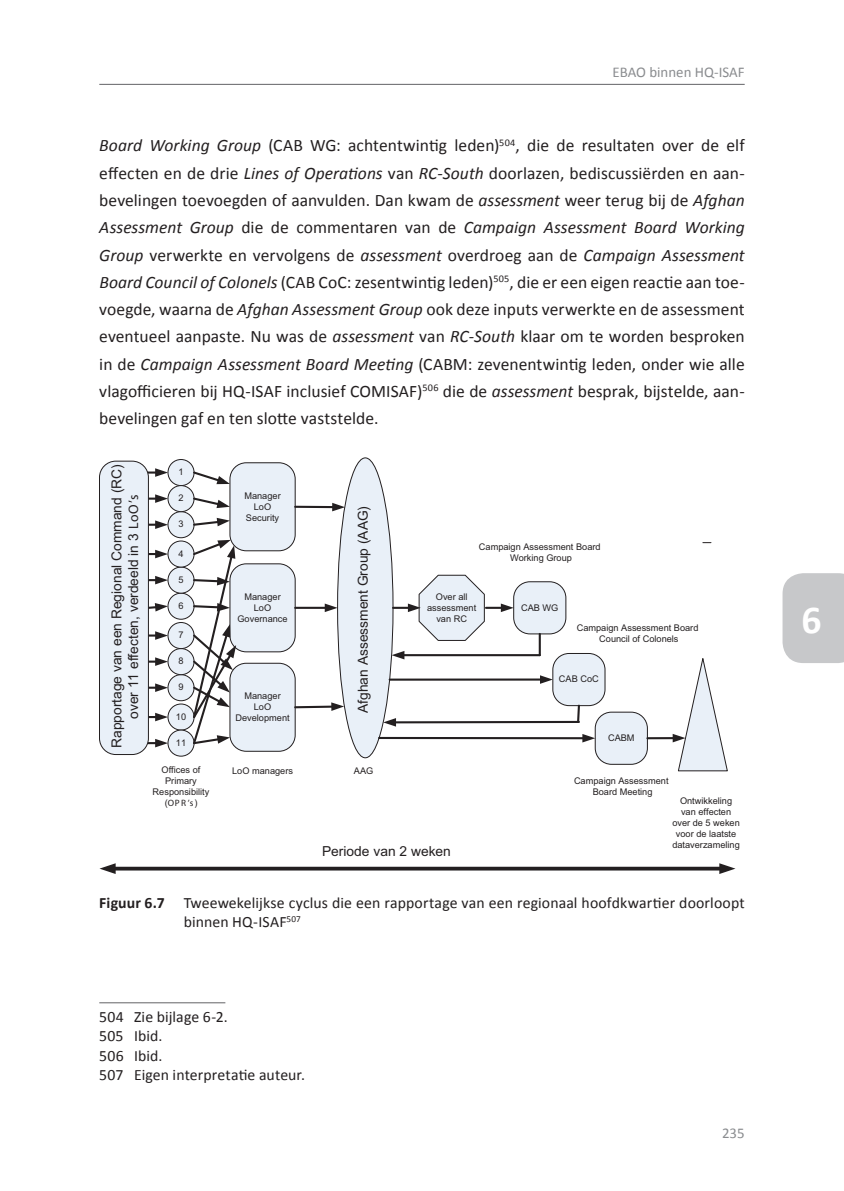
<style>
.page{position:relative;width:844px;height:1191px;background:#fff}
.page>*{position:absolute;margin:0;border:0;box-sizing:border-box;transform-origin:0 0}
.t1{font:700 39.73px "Calibri";color:#fff}
.t2{font:17.5px/27.3px "Calibri";color:#231f20;text-align:justify}
.t3{font:15.75px/19.2px "Calibri";letter-spacing:.005em;color:#231f20}
.t4{font:14.88px "Calibri";color:#8a8c8f}
.t5{font:13.83px/16.6px "Arial";color:#231f20;text-align:center}
.t6{font:9.28px/11px "Arial";color:#231f20;text-align:center}
.s1{font-style:italic}
.s2{font-style:inherit}
.s3{font-weight:700}
</style>
<div class="page">
<div style="left:782px;top:573px;width:61px;height:90px;background:#c7c8ca"></div>
<hr style="left:99px;top:84px;width:645px;height:1px;background:#636366">
<div style="left:168px;top:459px;width:26px;height:26px;background:#e9f0f8;border-radius:50%"></div>
<div style="left:168px;top:459px;width:26px;height:27px;border:1px solid #231f20;border-radius:50%"></div>
<div style="left:168px;top:704px;width:26px;height:26px;background:#e9f0f8;border-radius:50%"></div>
<div style="left:168px;top:704px;width:26px;height:26px;border:1px solid #231f20;border-radius:50%"></div>
<div style="left:168px;top:674px;width:26px;height:26px;background:#e9f0f8;border-radius:50%"></div>
<div style="left:168px;top:674px;width:26px;height:27px;border:1px solid #231f20;border-radius:50%"></div>
<div style="left:168px;top:648px;width:26px;height:26px;background:#e9f0f8;border-radius:50%"></div>
<div style="left:168px;top:648px;width:26px;height:27px;border:1px solid #231f20;border-radius:50%"></div>
<div style="left:168px;top:593px;width:26px;height:26px;background:#e9f0f8;border-radius:50%"></div>
<div style="left:168px;top:593px;width:26px;height:26px;border:1px solid #231f20;border-radius:50%"></div>
<div style="left:168px;top:567px;width:26px;height:26px;background:#e9f0f8;border-radius:50%"></div>
<div style="left:168px;top:567px;width:26px;height:26px;border:1px solid #231f20;border-radius:50%"></div>
<div style="left:168px;top:541px;width:26px;height:26px;background:#e9f0f8;border-radius:50%"></div>
<div style="left:168px;top:541px;width:26px;height:26px;border:1px solid #231f20;border-radius:50%"></div>
<div style="left:168px;top:511px;width:26px;height:27px;background:#e9f0f8;border-radius:50%"></div>
<div style="left:168px;top:511px;width:26px;height:27px;border:1px solid #231f20;border-radius:50%"></div>
<div style="left:168px;top:485px;width:26px;height:26px;background:#e9f0f8;border-radius:50%"></div>
<div style="left:168px;top:485px;width:26px;height:27px;border:1px solid #231f20;border-radius:50%"></div>
<div style="left:168px;top:622px;width:26px;height:26px;background:#e9f0f8;border-radius:50%"></div>
<div style="left:168px;top:622px;width:26px;height:27px;border:1px solid #231f20;border-radius:50%"></div>
<div style="left:168px;top:730px;width:26px;height:26px;background:#e9f0f8;border-radius:50%"></div>
<div style="left:168px;top:730px;width:26px;height:26px;border:1px solid #231f20;border-radius:50%"></div>
<div style="left:230px;top:463px;width:65px;height:88px;background:#e9f0f8;border-radius:16px"></div>
<div style="left:230px;top:462px;width:65px;height:89px;border:1px solid #231f20;border-radius:16px"></div>
<div style="left:230px;top:564px;width:65px;height:88px;background:#e9f0f8;border-radius:16px"></div>
<div style="left:230px;top:563px;width:65px;height:89px;border:1px solid #231f20;border-radius:16px"></div>
<div style="left:230px;top:663px;width:65px;height:88px;background:#e9f0f8;border-radius:16px"></div>
<div style="left:230px;top:663px;width:65px;height:88px;border:1px solid #231f20;border-radius:16px"></div>
<div style="left:337px;top:458px;width:56px;height:300px;background:#e9f0f8;border-radius:50%"></div>
<div style="left:513px;top:582px;width:52px;height:52px;background:#e9f0f8;border-radius:16px"></div>
<div style="left:513px;top:581px;width:53px;height:53px;border:1px solid #231f20;border-radius:16px"></div>
<div style="left:552px;top:653px;width:53px;height:52px;background:#e9f0f8;border-radius:16px"></div>
<div style="left:552px;top:653px;width:53px;height:53px;border:1px solid #231f20;border-radius:16px"></div>
<div style="left:595px;top:712px;width:52px;height:52px;background:#e9f0f8;border-radius:16px"></div>
<div style="left:595px;top:712px;width:52px;height:52px;border:1px solid #231f20;border-radius:16px"></div>
<svg style="left:145px;top:739px;width:23px;height:8px"></svg>
<svg style="left:149px;top:576px;width:19px;height:8px"></svg>
<svg style="left:149px;top:603px;width:19px;height:8px"></svg>
<svg style="left:149px;top:631px;width:19px;height:9px"></svg>
<svg style="left:149px;top:657px;width:19px;height:9px"></svg>
<svg style="left:149px;top:683px;width:19px;height:9px"></svg>
<svg style="left:149px;top:713px;width:19px;height:8px"></svg>
<svg style="left:145px;top:468px;width:23px;height:9px"></svg>
<svg style="left:149px;top:494px;width:19px;height:9px"></svg>
<svg style="left:149px;top:520px;width:19px;height:9px"></svg>
<svg style="left:149px;top:550px;width:19px;height:8px"></svg>
<div style="left:99px;top:461px;width:49px;height:293px;background:#e9f0f8;border-radius:16px"></div>
<div style="left:99px;top:461px;width:50px;height:293px;border:1px solid #231f20;border-radius:16px"></div>
<svg style="left:192px;top:518px;width:38px;height:9px"></svg>
<svg style="left:191px;top:496px;width:39px;height:12px"></svg>
<svg style="left:191px;top:470px;width:39px;height:14px"></svg>
<svg style="left:191px;top:540px;width:45px;height:205px"></svg>
<svg style="left:293px;top:702px;width:51px;height:9px"></svg>
<hr style="left:295px;top:607px;width:31px;height:2px;background:#231f20">
<svg style="left:324px;top:603px;width:13px;height:9px"></svg>
<hr style="left:295px;top:506px;width:38px;height:2px;background:#231f20">
<svg style="left:332px;top:503px;width:13px;height:8px"></svg>
<svg style="left:393px;top:574px;width:120px;height:67px"></svg>
<hr style="left:403px;top:654px;width:136px;height:2px;background:#231f20">
<svg style="left:391px;top:651px;width:13px;height:8px"></svg>
<hr style="left:389px;top:678px;width:152px;height:2px;background:#231f20">
<svg style="left:540px;top:675px;width:12px;height:9px"></svg>
<hr style="left:395px;top:721px;width:183px;height:2px;background:#231f20">
<svg style="left:383px;top:718px;width:13px;height:8px"></svg>
<hr style="left:379px;top:737px;width:204px;height:2px;background:#231f20">
<svg style="left:582px;top:734px;width:13px;height:8px"></svg>
<hr style="left:647px;top:737px;width:26px;height:2px;background:#231f20">
<svg style="left:672px;top:658px;width:55px;height:113px"></svg>
<hr style="left:538px;top:634px;width:2px;height:21px;background:#231f20">
<svg style="left:575px;top:704px;width:6px;height:19px"></svg>
<svg style="left:116px;top:866px;width:603px;height:4px;background:#4c4849"></svg>
<svg style="left:719px;top:863px;width:16px;height:11px"></svg>
<svg style="left:99px;top:863px;width:17px;height:11px"></svg>
<hr style="left:99px;top:1002px;width:126px;height:1px;background:#636366">
<p class="t4" style="left:612px;top:63px;width:134px">EBAO binnen HQ-ISAF</p>
<p class="t2" style="left:99px;top:131px;width:646px"><span class="s1">Board Working Group</span> (CAB WG: achtentwintig leden)<sup>504</sup>, die de resultaten over de elf effecten en de drie <span class="s1">Lines of Operations</span> van <span class="s1">RC-South</span> doorlazen, bediscussiërden en aan&shy;bevelingen toevoegden of aanvulden. Dan kwam de <span class="s1">assessment</span> weer terug bij de <span class="s1">Afghan Assessment Group</span> die de commentaren van de <span class="s1">Campaign Assessment Board Working Group</span> verwerkte en vervolgens de <span class="s1">assessment</span> overdroeg aan de <span class="s1">Campaign Assessment Board Council of Colonels</span> (CAB CoC: zesentwintig leden)<sup>505</sup>, die er een eigen reactie aan toe&shy;voegde, waarna de <span class="s1">Afghan Assessment Group</span> ook deze inputs verwerkte en de assessment eventueel aanpaste. Nu was de <span class="s1">assessment</span> van <span class="s1">RC-South</span> klaar om te worden besproken in de <span class="s1">Campaign Assessment Board Meeting</span> (CABM: zevenentwintig leden, onder wie alle vlagofficieren bij HQ-ISAF inclusief COMISAF)<sup>506</sup> die de <span class="s1">assessment</span> besprak, bijstelde, aan&shy;bevelingen gaf en ten slotte vaststelde.</p>
<p class="t5" style="left:108px;top:748px;width:285px;rotate:-90deg">Rapportage van een Regional Command (RC) over 11 effecten, verdeeld in 3 <span class="s2">LoO’s</span></p>
<p class="t6" style="left:178px;top:466px;width:7px">1</p>
<p class="t6" style="left:178px;top:493px;width:7px">2</p>
<p class="t6" style="left:178px;top:519px;width:7px">3</p>
<p class="t6" style="left:178px;top:548px;width:7px">4</p>
<p class="t6" style="left:178px;top:574px;width:7px">5</p>
<p class="t6" style="left:178px;top:600px;width:7px">6</p>
<p class="t6" style="left:178px;top:629px;width:7px">7</p>
<p class="t6" style="left:178px;top:655px;width:7px">8</p>
<p class="t6" style="left:178px;top:682px;width:7px">9</p>
<p class="t6" style="left:176px;top:711px;width:12px">10</p>
<p class="t6" style="left:176px;top:737px;width:12px">11</p>
<p class="t6" style="left:153px;top:764px;width:58px">Offices of<br>Primary<br>Responsibility (<span class="s2">OPR’s</span>)</p>
<p class="t6" style="left:244px;top:490px;width:38px">Manager<br>LoO<br>Security</p>
<p class="t6" style="left:237px;top:591px;width:52px">Manager<br>LoO<br>Governance</p>
<p class="t6" style="left:235px;top:690px;width:56px">Manager<br>LoO<br>Development</p>
<p class="t6" style="left:232px;top:765px;width:62px">LoO managers</p>
<p class="t5" style="left:354px;top:713px;width:209px;rotate:-90deg">Afghan Assessment Group (AAG)</p>
<p class="t6" style="left:354px;top:765px;width:21px">AAG</p>
<p class="t6" style="left:479px;top:541px;width:123px">Campaign Assessment Board<br>Working Group</p>
<p class="t6" style="left:427px;top:591px;width:51px">Over all assessment van RC</p>
<p class="t6" style="left:521px;top:602px;width:39px">CAB WG</p>
<p class="t6" style="left:576px;top:622px;width:123px">Campaign Assessment Board<br>Council of Colonels</p>
<p class="t6" style="left:559px;top:673px;width:41px">CAB CoC</p>
<p class="t6" style="left:608px;top:732px;width:28px">CABM</p>
<p class="t5" style="left:322px;top:843px;width:130px">Periode van 2 weken</p>
<p class="t6" style="left:574px;top:775px;width:96px">Campaign Assessment<br>Board Meeting</p>
<p class="t6" style="left:672px;top:795px;width:69px">Ontwikkeling van effecten over de 5 weken voor de laatste dataverzameling</p>
<p class="t3" style="left:184px;top:892px;width:562px;text-indent:-84px"><span class="s3">Figuur 6.7</span> Tweewekelijkse cyclus die een rapportage van een regionaal hoofdkwartier doorloopt binnen HQ-ISAF<sup>507</sup></p>
<p class="t3" style="left:99px;top:1006px;width:207px">504 Zie bijlage 6-2.<br>505 Ibid.<br>506 Ibid.<br>507 Eigen interpretatie auteur.</p>
<p class="t4" style="left:721px;top:1123px;width:24px">235</p>
<h1 class="t1" style="left:801px;top:595px;width:22px">6</h1>
</div>
